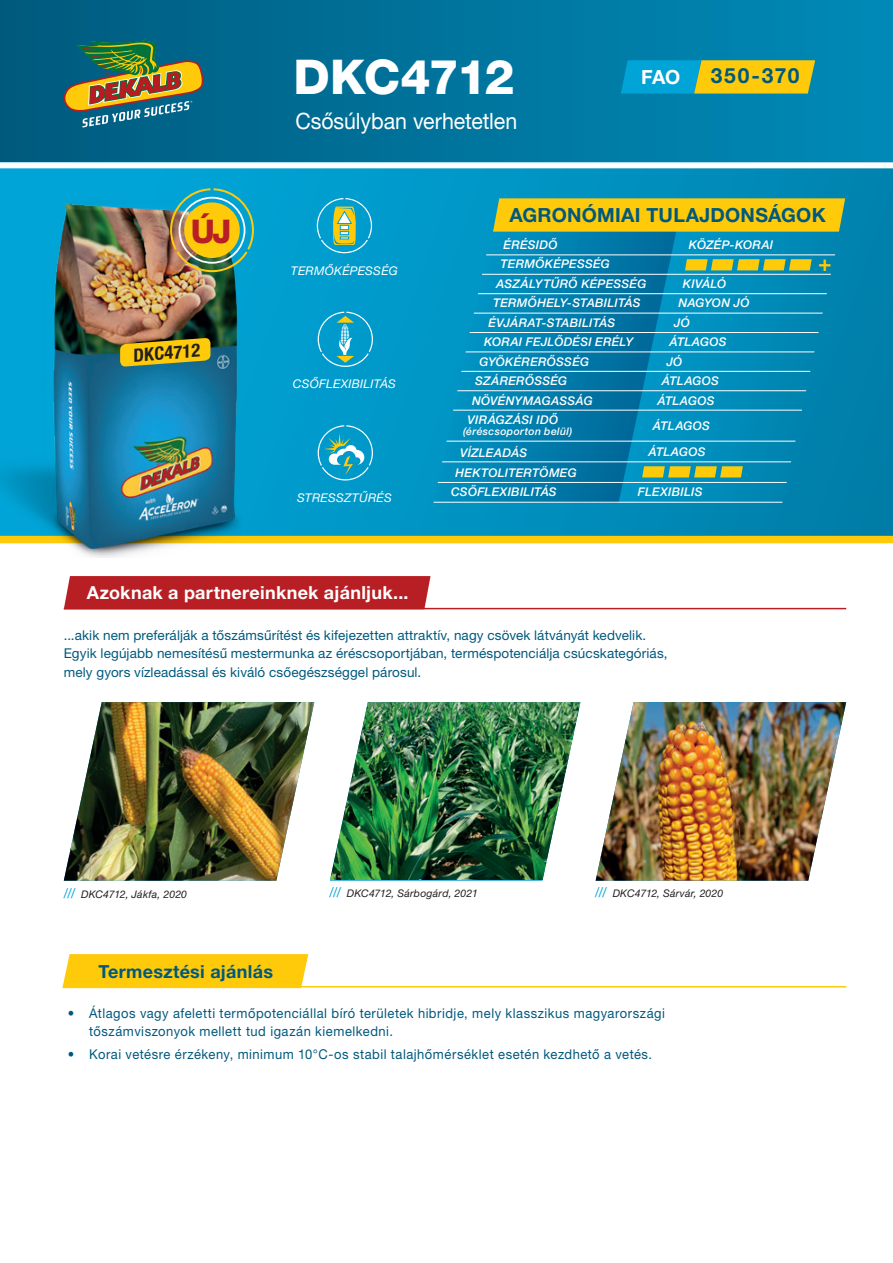
<style>
.page{position:relative;width:893px;height:1263px;background:#fff}
.page>*{position:absolute;margin:0;border:0;box-sizing:border-box;transform-origin:0 0}
.t1{font:800 48px "Helvetica Neue LT Pro";letter-spacing:-.045em;color:#fff}
.t2{font:800 32.7px "Helvetica Neue LT Pro";color:#b81f24}
.t3{font:22.5px "Helvetica Neue LT Pro";letter-spacing:-.005em;color:#fff;scale:.95 1}
.t4{font:italic 500 22.5px "Helvetica Neue LT Pro";color:#feca0a}
.t5{font:700 21px "Helvetica Neue LT Pro";letter-spacing:.075em;color:#00597d}
.t6{font:700 19.5px "Helvetica Neue LT Pro";letter-spacing:.015em;color:#00597d}
.t7{font:700 19.5px "Helvetica Neue LT Pro";color:#fff}
.t8{font:700 condensed 18.3px "Helvetica Neue LT Pro";color:#231f20}
.t9{font:700 18px "Helvetica Neue LT Pro";letter-spacing:.015em;color:#fff}
.t10{font:700 18px "Helvetica Neue LT Pro";letter-spacing:.015em;color:#00597d}
.t11{font:13.5px/18.8px "Helvetica Neue LT Pro";letter-spacing:.015em;color:#00597d}
.t12{font:13.5px/18px "Helvetica Neue LT Pro";letter-spacing:.04em;color:#00597d;scale:.96 1}
.t13{font:italic 500 12px/25.5px "Helvetica Neue LT Pro";letter-spacing:.02em;color:#fff;text-align:center}
.t14{font:italic 12px "Helvetica Neue LT Pro";letter-spacing:.02em;color:#fff}
.t15{font:italic 10.5px "Helvetica Neue LT Pro";letter-spacing:.015em;color:#231f20}
.t16{font:italic 500 10.5px "Helvetica Neue LT Pro";letter-spacing:.035em;color:#fff}
.s1{font-style:normal;font-size:13.5px;color:#00a4d6}
</style>
<div class="page">
<div style="left:0;top:155px;width:893px;height:382px;background:linear-gradient(to right,#0ad,#0281ab)"></div>
<div style="left:0;top:0;width:893px;height:162px;background:linear-gradient(to right,#005b7e,#008bb8)"></div>
<div style="left:0;top:536px;width:893px;height:7px;background:#feca0a"></div>
<svg style="left:64px;top:41px;width:139px;height:86px;background:#5a795c"></svg>
<div style="left:0;top:162px;width:893px;height:6px;background:#fff"></div>
<img style="left:0;top:199px;width:242px;height:359px">
<hr style="left:64px;top:608px;width:782px;height:1px;background:#b81f24">
<hr style="left:64px;top:986px;width:782px;height:1px;background:#feca0a">
<div style="left:63px;top:576px;width:368px;height:33px;background:#b81f24"></div>
<div style="left:62px;top:954px;width:246px;height:34px;background:#feca0a"></div>
<svg style="left:621px;top:60px;width:194px;height:34px;background:#91b75e"></svg>
<svg style="left:120px;top:338px;width:90px;height:29px;background:#d0b01f"></svg>
<img style="left:64px;top:702px;width:250px;height:179px">
<img style="left:330px;top:702px;width:250px;height:178px">
<img style="left:596px;top:702px;width:250px;height:179px">
<svg style="left:435px;top:229px;width:183px;height:273px;background:#0285b4"></svg>
<svg style="left:618px;top:232px;width:222px;height:270px;background:#0388b5"></svg>
<hr style="left:426px;top:254px;width:414px;height:1px;background:#fff">
<hr style="left:426px;top:274px;width:414px;height:1px;background:#fff">
<hr style="left:426px;top:293px;width:414px;height:1px;background:#fff">
<hr style="left:426px;top:313px;width:414px;height:1px;background:#fff">
<hr style="left:426px;top:332px;width:414px;height:1px;background:#fff">
<hr style="left:426px;top:352px;width:414px;height:1px;background:#fff">
<hr style="left:426px;top:371px;width:414px;height:1px;background:#fff">
<hr style="left:426px;top:390px;width:414px;height:1px;background:#fff">
<hr style="left:426px;top:410px;width:414px;height:1px;background:#fff">
<hr style="left:426px;top:441px;width:414px;height:1px;background:#fff">
<hr style="left:426px;top:461px;width:414px;height:1px;background:#fff">
<hr style="left:426px;top:482px;width:414px;height:1px;background:#fff">
<hr style="left:426px;top:502px;width:414px;height:1px;background:#fff">
<svg style="left:492px;top:198px;width:354px;height:34px;background:#f2c711"></svg>
<svg style="left:684px;top:259px;width:128px;height:11px"></svg>
<svg style="left:642px;top:466px;width:101px;height:11px"></svg>
<svg style="left:317px;top:198px;width:55px;height:55px;background:#49afad"></svg>
<svg style="left:318px;top:425px;width:55px;height:55px;background:#32aac8"></svg>
<svg style="left:318px;top:312px;width:55px;height:55px;background:#27a8c9"></svg>
<img style="left:170px;top:188px;width:84px;height:84px">
<div style="left:184px;top:202px;width:56px;height:56px;background:#feca0a;border-radius:50%"></div>
<div style="left:179px;top:197px;width:66px;height:67px;border:2px solid #fff;border-radius:50%"></div>
<h2 class="t2" style="left:191px;top:212px;width:42px">ÚJ</h2>
<h3 class="t8" style="left:132px;top:344px;width:68px;rotate:-4deg">DKC4712</h3>
<h1 class="t1" style="left:293px;top:48px;width:223px">DKC4712</h1>
<h3 class="t3" style="left:295px;top:107px;width:235px">Csősúlyban verhetetlen</h3>
<h3 class="t7" style="left:641px;top:64px;width:41px">FAO</h3>
<h3 class="t5" style="left:711px;top:63px;width:90px">350-370</h3>
<p class="t14" style="left:291px;top:263px;width:108px">TERMŐKÉPESSÉG</p>
<p class="t14" style="left:293px;top:377px;width:105px">CSŐFLEXIBILITÁS</p>
<p class="t14" style="left:297px;top:491px;width:96px">STRESSZTŰRÉS</p>
<h3 class="t6" style="left:509px;top:203px;width:318px">AGRONÓMIAI TULAJDONSÁGOK</h3>
<p class="t13" style="left:689px;top:231px;width:86px">KÖZÉP-KORAI</p>
<p class="t13" style="left:683px;top:270px;width:45px">KIVÁLÓ</p>
<p class="t13" style="left:678px;top:290px;width:73px">NAGYON JÓ</p>
<p class="t13" style="left:674px;top:309px;width:17px">JÓ</p>
<p class="t13" style="left:669px;top:329px;width:59px">ÁTLAGOS</p>
<p class="t13" style="left:666px;top:348px;width:17px">JÓ</p>
<p class="t13" style="left:662px;top:368px;width:59px">ÁTLAGOS</p>
<p class="t13" style="left:657px;top:387px;width:59px">ÁTLAGOS</p>
<p class="t13" style="left:648px;top:413px;width:63px">ÁTLAGOS<br>ÁTLAGOS</p>
<p class="t13" style="left:638px;top:479px;width:66px">FLEXIBILIS</p>
<p class="t13" style="left:504px;top:231px;width:56px">ÉRÉSIDŐ</p>
<p class="t13" style="left:501px;top:251px;width:111px">TERMŐKÉPESSÉG</p>
<p class="t13" style="left:496px;top:270px;width:152px">ASZÁLYTŰRŐ KÉPESSÉG</p>
<p class="t13" style="left:493px;top:290px;width:149px">TERMŐHELY-STABILITÁS</p>
<p class="t13" style="left:489px;top:309px;width:128px">ÉVJÁRAT-STABILITÁS</p>
<p class="t13" style="left:484px;top:329px;width:151px">KORAI FEJLŐDÉSI ERÉLY</p>
<p class="t13" style="left:480px;top:348px;width:111px">GYÖKÉRERŐSSÉG</p>
<p class="t13" style="left:475px;top:368px;width:94px">SZÁRERŐSSÉG</p>
<p class="t13" style="left:472px;top:387px;width:122px">NÖVÉNYMAGASSÁG</p>
<p class="t13" style="left:468px;top:407px;width:92px">VIRÁGZÁSI IDŐ</p>
<p class="t16" style="left:463px;top:425px;width:111px">(éréscsoporton belül)</p>
<p class="t13" style="left:460px;top:440px;width:69px">VÍZLEADÁS</p>
<p class="t13" style="left:456px;top:459px;width:123px">HEKTOLITERTÖMEG</p>
<p class="t13" style="left:451px;top:479px;width:107px">CSŐFLEXIBILITÁS</p>
<h3 class="t4" style="left:818px;top:249px;width:15px">+</h3>
<h3 class="t9" style="left:87px;top:582px;width:323px">Azoknak a partnereinknek ajánljuk...</h3>
<p class="t11" style="left:64px;top:625px;width:605px">...akik nem preferálják a tőszámsűrítést és kifejezetten attraktív, nagy csövek látványát kedvelik.<br>Egyik legújabb nemesítésű mestermunka az éréscsoportjában, terméspotenciálja csúcskategóriás, mely gyors vízleadással és kiváló csőegészséggel párosul.</p>
<p class="t15" style="left:64px;top:888px;width:125px"><span class="s1">///</span> DKC4712, Jákfa, 2020</p>
<p class="t15" style="left:330px;top:887px;width:150px"><span class="s1">///</span> DKC4712, Sárbogárd, 2021</p>
<p class="t15" style="left:595px;top:887px;width:130px"><span class="s1">///</span> DKC4712, Sárvár, 2020</p>
<h3 class="t10" style="left:98px;top:960px;width:176px">Termesztési ajánlás</h3>
<p class="t12" style="left:89px;top:1004px;width:601px;text-indent:-21px">• Átlagos vagy afeletti termőpotenciállal bíró területek hibridje, mely klasszikus magyarországi tőszámviszonyok mellett tud igazán kiemelkedni.</p>
<p class="t12" style="left:68px;top:1045px;width:610px">• Korai vetésre érzékeny, minimum 10°C-os stabil talajhőmérséklet esetén kezdhető a vetés.</p>
</div>
